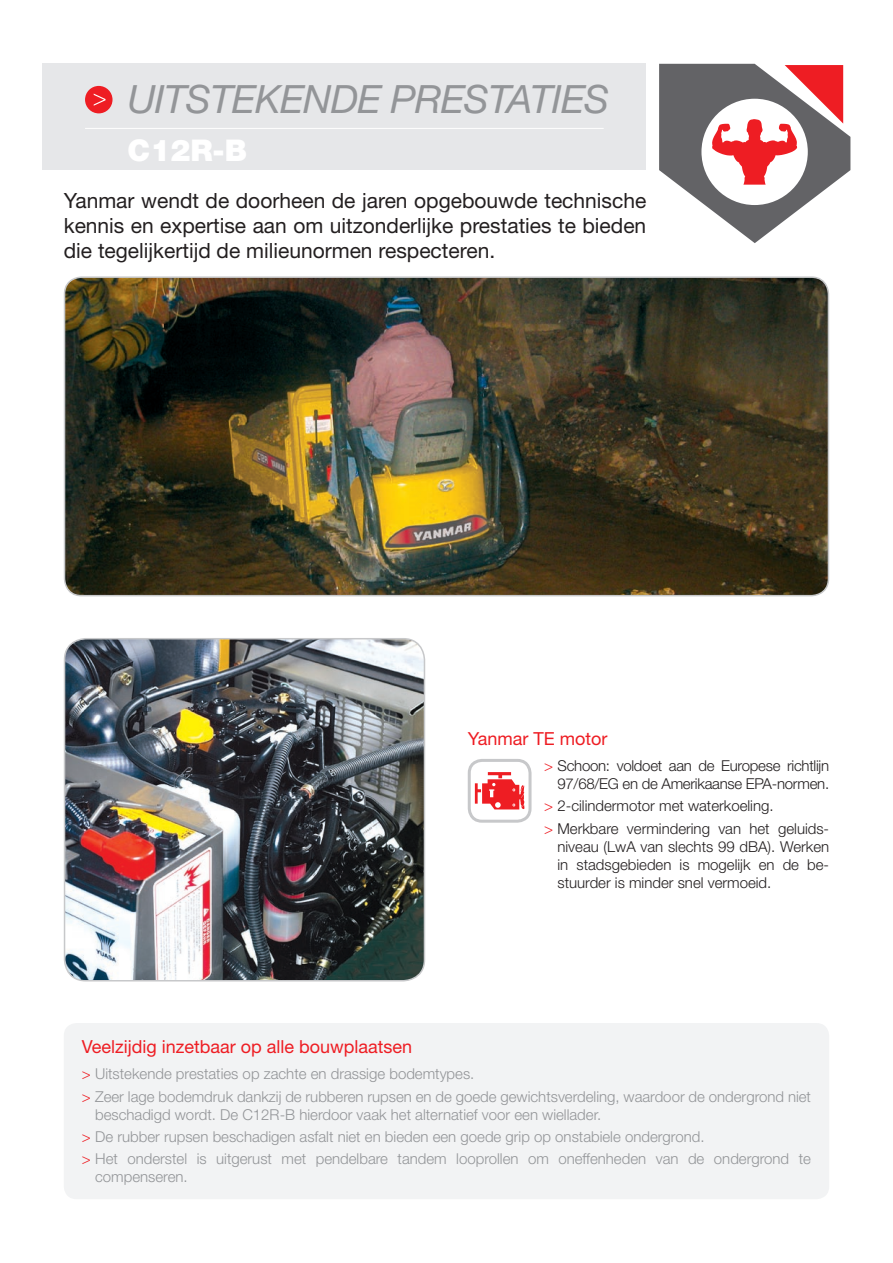
<style>
.page{position:relative;width:893px;height:1263px;background:#fff}
.page>*{position:absolute;margin:0;border:0;box-sizing:border-box;transform-origin:0 0}
.t1{font:italic 39px "Helvetica Neue LT Std";letter-spacing:-.02em;color:#939598}
.t2{font:900 30px "Helvetica Neue LT Std";color:#fff}
.t3{font:21px/25.2px "Helvetica Neue LT Std";color:#231f20;text-align:justify}
.t4{font:18px "Helvetica Neue LT Std";color:#ee1d23}
.t5{font:300 15px/22.2px "Helvetica Neue LT Std";color:#939598}
.t6{font:300 15px/18px "Helvetica Neue LT Std";color:#231f20;text-align:right}
.s1{color:#ee1d23}
</style>
<div class="page">
<div style="left:43px;top:64px;width:603px;height:106px;background:#e6e7e9"></div>
<svg style="left:659px;top:64px;width:191px;height:179px"></svg>
<div style="left:85px;top:86px;width:28px;height:27px;background:#ee1d23;border-radius:50%"></div>
<svg style="left:94px;top:94px;width:12px;height:12px"></svg>
<hr style="left:85px;top:128px;width:519px;height:1px;background:#fff">
<img style="left:63px;top:276px;width:767px;height:320px">
<div style="left:64px;top:1023px;width:765px;height:176px;background:#f2f3f4"></div>
<svg style="left:467px;top:759px;width:65px;height:62px"></svg>
<img style="left:63px;top:638px;width:363px;height:343px">
<h1 class="t1" style="left:128px;top:76px;width:483px">UITSTEKENDE PRESTATIES</h1>
<h2 class="t2" style="left:128px;top:132px;width:121px">C12R-B</h2>
<h3 class="t3" style="left:64px;top:187px;width:584px">Yanmar wendt de doorheen de jaren opgebouwde technische kennis en expertise aan om uitzonderlijke prestaties te bieden die tegelijkertijd de milieunormen respecteren.</h3>
<p class="t4" style="left:468px;top:727px;width:141px">Yanmar TE motor</p>
<p class="t6" style="left:544px;top:756px;width:286px"><span class="s1">&gt;</span> Schoon: voldoet aan de Europese richtlijn<br>97/68/EG en de Amerikaanse EPA-normen.</p>
<p class="t6" style="left:544px;top:795px;width:286px;line-height:22.2px;text-align:left"><span class="s1">&gt;</span> 2-cilindermotor met waterkoeling.<br><span class="s1">&gt;</span> Merkbare vermindering van het geluids-</p>
<p class="t6" style="left:557px;top:837px;width:273px;text-align:justify">niveau (LwA van slechts 99 dBA). Werken in stadsgebieden is mogelijk en de be&shy;stuurder is minder snel vermoeid.</p>
<p class="t4" style="left:82px;top:1036px;width:332px">Veelzijdig inzetbaar op alle bouwplaatsen</p>
<p class="t5" style="left:82px;top:1063px;width:731px"><span class="s1">&gt;</span> Uitstekende prestaties op zachte en drassige bodemtypes.<br><span class="s1">&gt;</span> Zeer lage bodemdruk dankzij de rubberen rupsen en de goede gewichtsverdeling, waardoor de ondergrond niet</p>
<p class="t5" style="left:82px;top:1103px;width:730px;text-indent:13px">beschadigd wordt. De C12R-B hierdoor vaak het alternatief voor een wiellader.<br><span class="s1">&gt;</span> De rubber rupsen beschadigen asfalt niet en bieden een goede grip op onstabiele ondergrond.<br><span class="s1">&gt;</span> Het onderstel is uitgerust met pendelbare tandem looprollen om oneffenheden van de ondergrond te</p>
<p class="t5" style="left:95px;top:1165px;width:94px">compenseren.</p>
</div>
